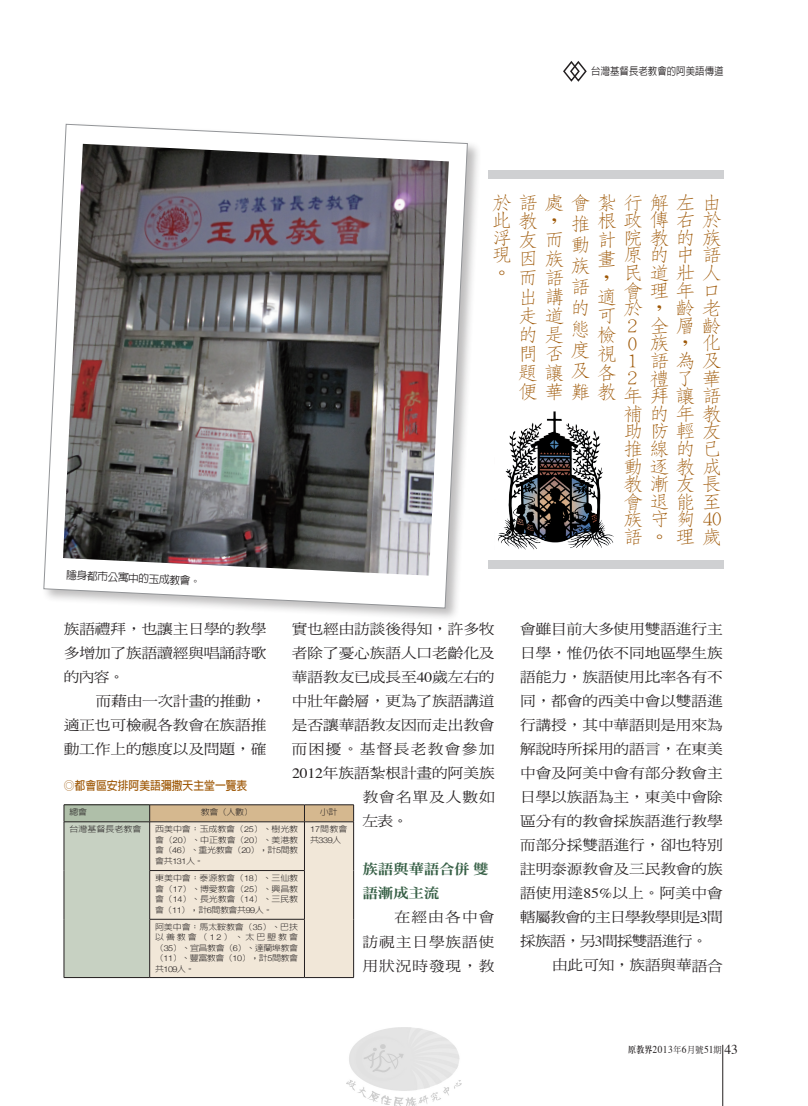
<style>
.page{position:relative;width:808px;height:1106px;background:#fff}
.page>*{position:absolute;margin:0;border:0;box-sizing:border-box;transform-origin:0 0}
.t1{font:300 18.9px/17.5px "AR Fang Song B5 HK";color:#9e5807;scale:1.11 1}
.t2{font:14.1px "DF Ming Std W5";letter-spacing:-.01em;color:#231f20;scale:1.11 1}
.t3{font:14.1px "DF Ming Std W5";letter-spacing:-.05em;color:#231f20;scale:1.11 1}
.t4{font:14.1px "DF Ming Std W5";letter-spacing:.055em;color:#231f20;scale:1.11 1}
.t5{font:14.1px "DF Ming Std W9";letter-spacing:-.03em;color:#365f45;scale:1.11 1}
.t6{font:14.1px "DF Ming Std W5";letter-spacing:.08em;color:#231f20;scale:1.11 1}
.t7{font:700 12px "AR Hei B5";color:#9e5807;scale:.9 1}
.t8{font:500 10.8px "AR Hei B5";color:#231f20}
.t9{font:10.5px "Times";letter-spacing:.05em;color:#231f20;scale:.9 1}
.t10{font:500 10.5px "AR Hei B5";color:#231f20;scale:.9 1}
.t11{font:300 8.1px/10.5px "AR Hei B5";letter-spacing:-.02em;color:#231f20;text-align:justify;scale:1.11 1}
.t12{font:300 8.1px/10.5px "Helvetica Neue";color:#231f20;scale:1.11 1}
.t13{font:300 8.1px "AR Hei B5";color:#231f20;scale:1.11 1}
.s1{font-family:"Times"}
.s2{font-family:"Helvetica Neue"}
.s3{font-family:"AR Hei B5"}
.s4{font-family:"AR Ming B5";font-weight:800;font-size:9px}
.s5{font-family:"DF Ming Std W5";font-size:9px}
.s6{font-size:13.5px}
</style>
<div class="page">
<hr style="left:722px;top:1044px;width:1px;height:62px;background:#231f20">
<svg style="left:563px;top:61px;width:24px;height:21px"></svg>
<div style="left:489px;top:560px;width:235px;height:9px;background:#cfd0d2"></div>
<div style="left:489px;top:170px;width:235px;height:9px;background:#cfd0d2"></div>
<div style="left:42px;top:122px;width:440px;height:500px;background:#231f20;opacity:.3"></div>
<svg style="left:43px;top:124px;width:425px;height:484px"></svg>
<img style="left:63px;top:144px;width:386px;height:431px">
<div style="left:64px;top:804px;width:86px;height:17px;background:#afbfa9"></div>
<div style="left:64px;top:821px;width:86px;height:156px;background:#c7d1c2"></div>
<svg style="left:149px;top:805px;width:205px;height:172px;background:#ece1cf"></svg>
<hr style="left:149px;top:822px;width:1px;height:48px;background:#231f20">
<hr style="left:304px;top:822px;width:1px;height:48px;background:#231f20">
<hr style="left:353px;top:822px;width:1px;height:48px;background:#231f20">
<hr style="left:149px;top:870px;width:1px;height:49px;background:#231f20">
<hr style="left:304px;top:870px;width:1px;height:49px;background:#231f20">
<hr style="left:353px;top:870px;width:1px;height:49px;background:#231f20">
<hr style="left:149px;top:919px;width:1px;height:58px;background:#231f20">
<hr style="left:304px;top:919px;width:1px;height:58px;background:#231f20">
<hr style="left:353px;top:919px;width:1px;height:58px;background:#231f20">
<hr style="left:64px;top:804px;width:86px;height:1px;background:#231f20">
<svg style="left:64px;top:805px;width:1px;height:16px"></svg>
<hr style="left:150px;top:804px;width:154px;height:1px;background:#231f20">
<hr style="left:304px;top:804px;width:50px;height:1px;background:#231f20">
<hr style="left:150px;top:821px;width:154px;height:1px;background:#231f20">
<hr style="left:304px;top:821px;width:50px;height:1px;background:#231f20">
<hr style="left:149px;top:870px;width:156px;height:1px;background:#231f20">
<hr style="left:149px;top:919px;width:156px;height:1px;background:#231f20">
<hr style="left:150px;top:977px;width:154px;height:1px;background:#231f20">
<hr style="left:304px;top:977px;width:50px;height:1px;background:#231f20">
<hr style="left:64px;top:821px;width:86px;height:1px;background:#231f20">
<hr style="left:64px;top:822px;width:1px;height:48px;background:#231f20">
<hr style="left:64px;top:870px;width:1px;height:49px;background:#231f20">
<hr style="left:64px;top:919px;width:1px;height:58px;background:#231f20">
<hr style="left:64px;top:977px;width:86px;height:1px;background:#231f20">
<img style="left:498px;top:411px;width:116px;height:139px">
<img style="left:347px;top:1027px;width:114px;height:79px">
<p class="t10" style="left:591px;top:66px;width:148px">台灣基督長老教會的阿美語傳道</p>
<p class="t8" style="left:67px;top:569px;width:136px;rotate:3deg">隱身都市公寓中的玉成教會。</p>
<p class="t1" style="left:491px;top:194px;width:209px;text-align:right">於語處會紮行解左由根政傳右於<br>族<br>語<br>民道壯人<br>會理年口<br>齡老<br>齡<br>化<br>語為及<br>華<br>年拜讓語<br>年教<br>助防輕友<br>已<br>動逐教成<br>教漸友長<br>會退能至<br>40<br>理歲</p>
<p class="t1" style="left:491px;top:213px;width:60px;line-height:17px">此教，浮<br>現<br>。</p>
<p class="t1" style="left:570px;top:213px;width:19px;line-height:21px;text-align:justify">推動族語的態度及</p>
<p class="t1" style="left:623px;top:229px;width:65px">院教的原</p>
<p class="t1" style="left:623px;top:299px;width:36px">於，</p>
<p class="t1" style="left:518px;top:231px;width:90px;line-height:18.9px">友而<br>因<br>而語<br>出<br>走道<br>的<br>問<br>題讓<br>便華難教</p>
<p class="t1" style="left:596px;top:231px;width:19px;line-height:18.9px">計畫，適可檢視各</p>
<p class="t1" style="left:649px;top:246px;width:17px">的</p>
<p class="t1" style="left:675px;top:246px;width:17px">中</p>
<p class="t1" style="left:544px;top:240px;width:19px;line-height:38px;text-align:justify">族講是</p>
<p class="t1" style="left:544px;top:345px;width:17px">否</p>
<p class="t1" style="left:649px;top:317px;width:41px">全層族，</p>
<p class="t1" style="left:623px;top:361px;width:65px;line-height:35.2px;text-indent:26px">禮了補的<br>推線的</p>
<p class="t1" style="left:627px;top:317px;width:11px;text-align:justify">2<br>0<br>1<br>2</p>
<p class="t1" style="left:623px;top:510px;width:65px">族守夠語。</p>
<p class="t2" style="left:292px;top:621px;width:184px">實也經由訪談後得知，許多牧</p>
<p class="t2" style="left:292px;top:645px;width:184px">者除了憂心族語人口老齡化及</p>
<p class="t2" style="left:292px;top:669px;width:184px">華語教友已成長至<span class="s1">40</span>歲左右的</p>
<p class="t2" style="left:292px;top:693px;width:184px">中壯年齡層，更為了族語講道</p>
<p class="t2" style="left:292px;top:717px;width:184px">是否讓華語教友因而走出教會</p>
<p class="t6" style="left:292px;top:741px;width:184px">而困擾。基督長老教會參加</p>
<p class="t2" style="left:292px;top:765px;width:184px"><span class="s1">2012</span>年族語紮根計畫的阿美族</p>
<p class="t4" style="left:363px;top:789px;width:120px">教會名單及人數如</p>
<p class="t2" style="left:363px;top:813px;width:43px">左表。</p>
<p class="t5" style="left:363px;top:861px;width:115px">族語與華語合併雙</p>
<p class="t5" style="left:363px;top:885px;width:71px">語漸成主流</p>
<p class="t2" style="left:394px;top:909px;width:92px">在經由各中會</p>
<p class="t4" style="left:363px;top:933px;width:120px">訪視主日學族語使</p>
<p class="t2" style="left:362px;top:957px;width:120px">用狀況時發現，教</p>
<p class="t2" style="left:64px;top:621px;width:184px">族語禮拜，也讓主日學的教學</p>
<p class="t2" style="left:64px;top:645px;width:184px">多增加了族語讀經與唱誦詩歌</p>
<p class="t2" style="left:64px;top:669px;width:56px">的內容。</p>
<p class="t2" style="left:96px;top:693px;width:155px">而藉由一次計畫的推動，</p>
<p class="t2" style="left:64px;top:717px;width:184px">適正也可檢視各教會在族語推</p>
<p class="t2" style="left:64px;top:741px;width:184px">動工作上的態度以及問題，確</p>
<p class="t7" style="left:64px;top:779px;width:205px">◎都會區安排阿美語彌撒天主堂一覽表</p>
<p class="t11" style="left:70px;top:807px;width:17px">總會</p>
<p class="t11" style="left:201px;top:807px;width:48px">教會（人數）</p>
<p class="t11" style="left:320px;top:807px;width:17px">小計</p>
<p class="t13" style="left:70px;top:825px;width:66px">台灣基督長老教會</p>
<p class="t11" style="left:155px;top:824px;width:130px">西美中會：玉成教會（<span class="s2">25</span>）、樹光教會（<span class="s2">20</span>）、中正教會（<span class="s2">20</span>）、美港教會（<span class="s2">46</span>）、重光教會（<span class="s2">20</span>），計<span class="s2">5</span>間教會共<span class="s2">131</span>人。</p>
<p class="t12" style="left:310px;top:824px;width:35px">17<span class="s3">間教會共</span>339<span class="s3">人</span></p>
<p class="t11" style="left:155px;top:872px;width:130px">東美中會：泰源教會（<span class="s2">18</span>）、三仙教會（<span class="s2">17</span>）、博愛教會（<span class="s2">25</span>）、興昌教會（<span class="s2">14</span>）、長光教會（<span class="s2">14</span>）、三民教會（<span class="s2">11</span>），計<span class="s2">6</span>間教會共<span class="s2">99</span>人。</p>
<p class="t11" style="left:155px;top:921px;width:130px">阿美中會：馬太鞍教會（<span class="s2">35</span>）、巴扶以善教會（<span class="s2">12</span>）、太巴塱教會（<span class="s2">35</span>）、宜昌教會（<span class="s2">6</span>）、達蘭埠教會（<span class="s2">11</span>）、豐富教會（<span class="s2">10</span>），計<span class="s2">5</span>間教會共<span class="s2">109</span>人。</p>
<p class="t2" style="left:520px;top:621px;width:184px">會雖目前大多使用雙語進行主</p>
<p class="t2" style="left:520px;top:645px;width:184px">日學，惟仍依不同地區學生族</p>
<p class="t2" style="left:520px;top:669px;width:184px">語能力，族語使用比率各有不</p>
<p class="t2" style="left:520px;top:693px;width:184px">同，都會的西美中會以雙語進</p>
<p class="t2" style="left:520px;top:717px;width:184px">行講授，其中華語則是用來為</p>
<p class="t2" style="left:520px;top:741px;width:184px">解說時所採用的語言，在東美</p>
<p class="t2" style="left:520px;top:765px;width:184px">中會及阿美中會有部分教會主</p>
<p class="t2" style="left:520px;top:789px;width:184px">日學以族語為主，東美中會除</p>
<p class="t2" style="left:520px;top:813px;width:184px">區分有的教會採族語進行教學</p>
<p class="t2" style="left:520px;top:837px;width:184px">而部分採雙語進行，卻也特別</p>
<p class="t2" style="left:520px;top:861px;width:184px">註明泰源教會及三民教會的族</p>
<p class="t2" style="left:520px;top:885px;width:184px">語使用達<span class="s1">85%</span>以上。阿美中會</p>
<p class="t3" style="left:520px;top:909px;width:184px">轄屬教會的主日學教學則是<span class="s1">3</span>間</p>
<p class="t3" style="left:520px;top:933px;width:170px">採族語，另<span class="s1">3</span>間採雙語進行。</p>
<p class="t2" style="left:552px;top:957px;width:155px">由此可知，族語與華語合</p>
<p class="t9" style="left:628px;top:1042px;width:123px"><span class="s4">原教界</span>2013<span class="s5">年</span>6<span class="s5">月號</span>51<span class="s5">期</span> <span class="s6">43</span></p>
</div>
